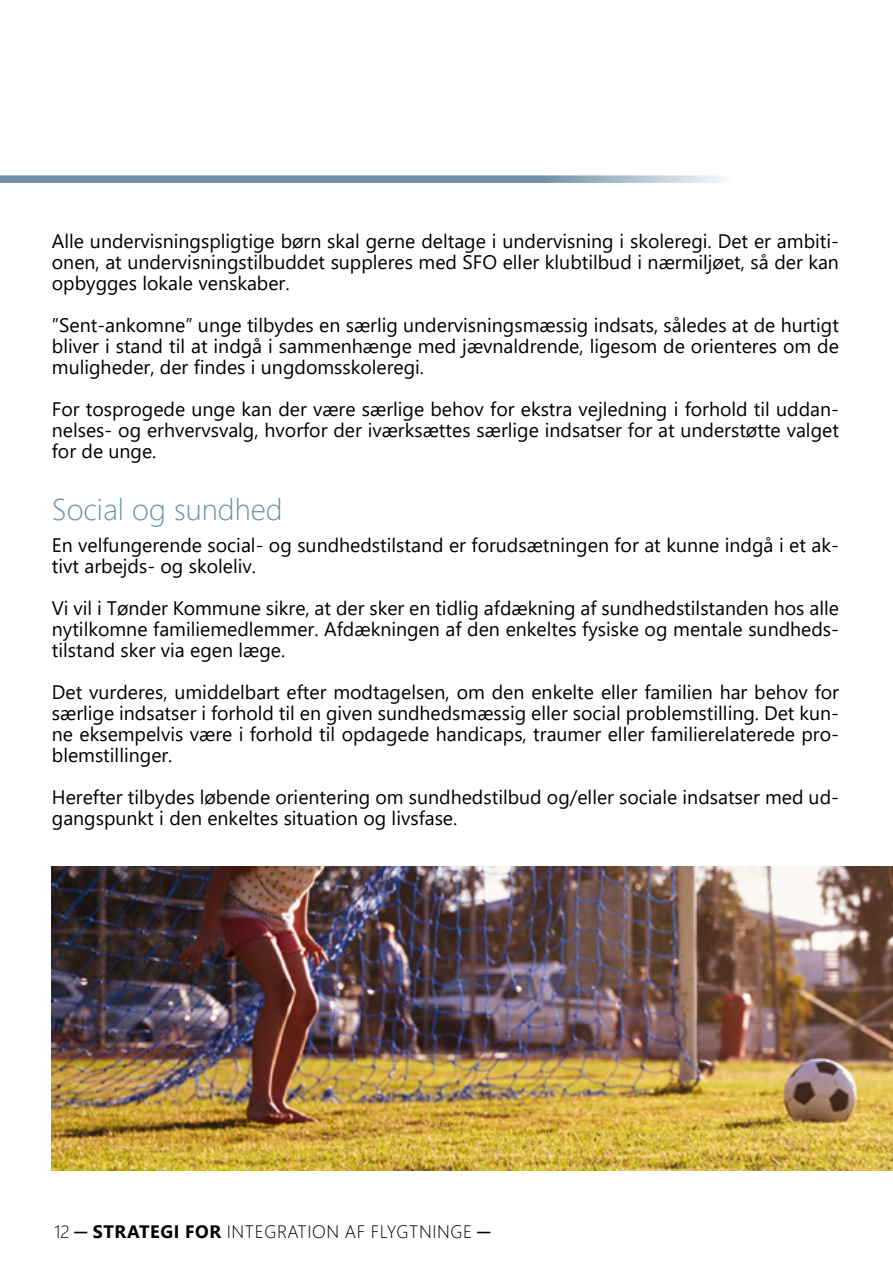
<style>
.page{position:relative;width:893px;height:1263px;background:#fff}
.page>*{position:absolute;margin:0;border:0;box-sizing:border-box;transform-origin:0 0}
.t1{font:300 30px "Segoe UI";color:#6f90a7}
.t2{font:19.5px/21px "Segoe UI";color:#000;text-align:justify}
.t3{font:300 18px "Segoe UI";letter-spacing:.035em;color:#000}
.s1{font-family:"Century Gothic";font-weight:700}
.s2{font-weight:700}
</style>
<div class="page">
<svg style="left:0;top:175px;width:722px;height:8px;fill:#6f90a7"></svg>
<img style="left:52px;top:867px;width:841px;height:303px">
<p class="t2" style="left:52px;top:229px;width:789px">Alle undervisningspligtige børn skal gerne deltage i undervisning i skoleregi. Det er ambiti&shy;onen, at undervisningstilbuddet suppleres med SFO eller klubtilbud i nærmiljøet, så der kan opbygges lokale venskaber.</p>
<p class="t2" style="left:52px;top:313px;width:789px">”Sent-ankomne” unge tilbydes en særlig undervisningsmæssig indsats, således at de hurtigt bliver i stand til at indgå i sammenhænge med jævnaldrende, ligesom de orienteres om de muligheder, der findes i ungdomsskoleregi.</p>
<p class="t2" style="left:52px;top:397px;width:789px">For tosprogede unge kan der være særlige behov for ekstra vejledning i forhold til uddan&shy;nelses- og erhvervsvalg, hvorfor der iværksættes særlige indsatser for at understøtte valget for de unge.</p>
<p class="t1" style="left:52px;top:481px;width:232px">Social og sundhed</p>
<p class="t2" style="left:52px;top:533px;width:789px">En velfungerende social- og sundhedstilstand er forudsætningen for at kunne indgå i et ak&shy;tivt arbejds- og skoleliv.</p>
<p class="t2" style="left:52px;top:596px;width:789px">Vi vil i Tønder Kommune sikre, at der sker en tidlig afdækning af sundhedstilstanden hos alle nytilkomne familiemedlemmer. Afdækningen af den enkeltes fysiske og mentale sundheds&shy;tilstand sker via egen læge.</p>
<p class="t2" style="left:52px;top:680px;width:789px">Det vurderes, umiddelbart efter modtagelsen, om den enkelte eller familien har behov for særlige indsatser i forhold til en given sundhedsmæssig eller social problemstilling. Det kun&shy;ne eksempelvis være i forhold til opdagede handicaps, traumer eller familierelaterede pro&shy;blemstillinger.</p>
<p class="t2" style="left:52px;top:785px;width:789px">Herefter tilbydes løbende orientering om sundhedstilbud og/eller sociale indsatser med ud&shy;gangspunkt i den enkeltes situation og livsfase.</p>
<p class="t3" style="left:54px;top:1215px;width:438px">12 <span class="s1">─</span> <span class="s2">STRATEGI FOR</span> INTEGRATION AF FLYGTNINGE <span class="s1">─</span></p>
</div>
